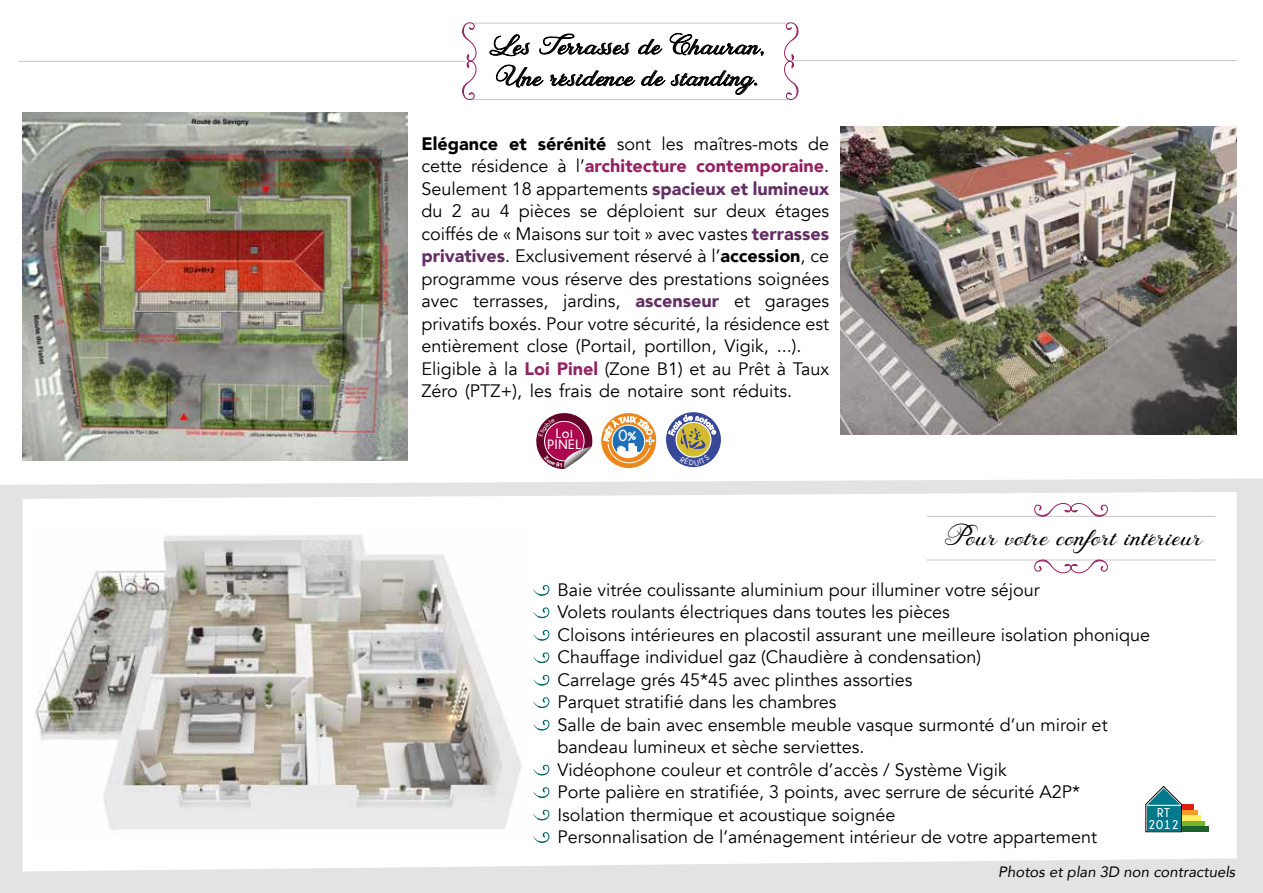
<style>
.page{position:relative;width:1263px;height:893px;background:#fff}
.page>*{position:absolute;margin:0;border:0;box-sizing:border-box;transform-origin:0 0}
.t1{font:30.15px/31.5px "Behind Script";color:#000}
.t2{font:29.7px "Behind Script";color:#000}
.t3{font:18px/22.5px "Avenir";color:#000}
.t4{font:700 16.35px "Champagne&Limousines";color:#fffeff}
.t5{font:700 16.2px "Champagne&Limousines";color:#1f70b7}
.t6{font:italic 15px "Avenir";color:#000}
.t7{font:700 13.5px/11.4px "Champagne&Limousines";letter-spacing:.05em;color:#fff;text-align:center}
.t8{font:700 12.75px/11.4px "Champagne&Limousines";letter-spacing:.05em;color:#fff;text-align:center}
.s1{font-weight:900}
.s2{font-weight:900;color:#932363}
.s3{font-weight:900;color:#642e64}
</style>
<div class="page">
<svg style="left:0;top:478px;width:1263px;height:415px;background:#e5e5e5"></svg>
<svg style="left:23px;top:492px;width:1214px;height:379px"></svg>
<div style="left:1162px;top:804px;width:32px;height:6px;background:#de2014"></div>
<div style="left:1166px;top:810px;width:32px;height:5px;background:#f59c29"></div>
<div style="left:1169px;top:815px;width:32px;height:6px;background:#feee60"></div>
<div style="left:1173px;top:821px;width:32px;height:5px;background:#72b62b"></div>
<div style="left:1176px;top:826px;width:32px;height:6px;background:#1f622c"></div>
<svg style="left:1145px;top:786px;width:37px;height:46px"></svg>
<div style="left:1147px;top:806px;width:33px;height:25px;background:#00798a"></div>
<img style="left:31px;top:528px;width:496px;height:310px">
<svg style="left:533px;top:673px;width:18px;height:14px"></svg>
<svg style="left:533px;top:651px;width:18px;height:14px"></svg>
<svg style="left:533px;top:696px;width:18px;height:14px"></svg>
<svg style="left:533px;top:718px;width:18px;height:14px"></svg>
<svg style="left:533px;top:763px;width:18px;height:14px"></svg>
<svg style="left:533px;top:786px;width:18px;height:13px"></svg>
<svg style="left:533px;top:808px;width:18px;height:14px"></svg>
<svg style="left:533px;top:831px;width:18px;height:13px"></svg>
<svg style="left:533px;top:628px;width:18px;height:14px"></svg>
<svg style="left:533px;top:606px;width:18px;height:14px"></svg>
<svg style="left:533px;top:584px;width:18px;height:13px"></svg>
<div style="left:601px;top:413px;width:55px;height:55px;background:#ed871c;border-radius:50%"></div>
<div style="left:666px;top:412px;width:55px;height:55px;background:#384898;border-radius:50%"></div>
<div style="left:676px;top:422px;width:35px;height:35px;background:#d3bc31;border-radius:50%"></div>
<img style="left:23px;top:113px;width:385px;height:347px">
<img style="left:840px;top:127px;width:397px;height:308px">
<hr style="left:927px;top:516px;width:288px;height:1px;background:#c6c6c6">
<hr style="left:927px;top:560px;width:288px;height:1px;background:#c6c6c6">
<svg style="left:1032px;top:556px;width:78px;height:20px"></svg>
<svg style="left:1032px;top:500px;width:78px;height:21px"></svg>
<hr style="left:471px;top:99px;width:318px;height:1px;background:#c6c6c6">
<hr style="left:471px;top:23px;width:318px;height:1px;background:#c6c6c6">
<svg style="left:462px;top:22px;width:17px;height:78px"></svg>
<svg style="left:781px;top:22px;width:18px;height:78px"></svg>
<svg style="left:489px;top:34px;width:41px;height:23px"></svg>
<svg style="left:539px;top:32px;width:225px;height:24px"></svg>
<svg style="left:496px;top:64px;width:48px;height:24px"></svg>
<svg style="left:550px;top:70px;width:207px;height:25px"></svg>
<hr style="left:790px;top:60px;width:447px;height:1px;background:#c6c6c6">
<hr style="left:18px;top:61px;width:447px;height:1px;background:#c6c6c6">
<svg style="left:603px;top:416px;width:51px;height:48px"></svg>
<svg style="left:668px;top:415px;width:48px;height:34px"></svg>
<svg style="left:680px;top:455px;width:30px;height:11px"></svg>
<svg style="left:536px;top:413px;width:57px;height:56px"></svg>
<h1 class="t1" style="left:490px;top:31px;width:276px">Les Terrasses de Chauran,<br>Une résidence de standing.</h1>
<p class="t3" style="left:422px;top:133px;width:409px"><span class="s1">Elégance et sérénité</span> sont les maîtres-mots de cette résidence à l’<span class="s2">architecture contemporaine</span>.<br>Seulement 18 appartements <span class="s3">spacieux et lumineux </span>du 2 au 4 pièces se déploient sur deux étages coiffés de « Maisons sur toit » avec vastes <span class="s3">terrasses privatives</span>. Exclusivement réservé à l’<span class="s1">accession</span>, ce programme vous réserve des prestations soignées avec terrasses, jardins, <span class="s3">ascenseur</span> et garages privatifs boxés. Pour votre sécurité, la résidence est entièrement close (Portail, portillon, Vigik, ...).<br>Eligible à la <span class="s2">Loi Pinel</span> (Zone B1) et au Prêt à Taux Zéro (PTZ+), les frais de notaire sont réduits.</p>
<p class="t7" style="left:547px;top:427px;width:35px">Loi<br>PINEL</p>
<p class="t4" style="left:618px;top:427px;width:20px">0%</p>
<p class="t5" style="left:646px;top:432px;width:10px">+</p>
<h2 class="t2" style="left:945px;top:521px;width:260px">Pour votre confort intérieur</h2>
<p class="t3" style="left:557px;top:579px;width:594px">Baie vitrée coulissante aluminium pour illuminer votre séjour<br>Volets roulants électriques dans toutes les pièces<br>Cloisons intérieures en placostil assurant une meilleure isolation phonique Chauffage individuel gaz (Chaudière à condensation)<br>Carrelage grés 45*45 avec plinthes assorties<br>Parquet stratifié dans les chambres<br>Salle de bain avec ensemble meuble vasque surmonté d’un miroir et bandeau lumineux et sèche serviettes.<br>Vidéophone couleur et contrôle d’accès / Système Vigik<br>Porte palière en stratifiée, 3 points, avec serrure de sécurité A2P* Isolation thermique et acoustique soignée<br>Personnalisation de l’aménagement intérieur de votre appartement</p>
<p class="t6" style="left:998px;top:863px;width:239px">Photos et plan 3D non contractuels</p>
<p class="t8" style="left:1148px;top:807px;width:32px">RT<br>2012</p>
</div>
